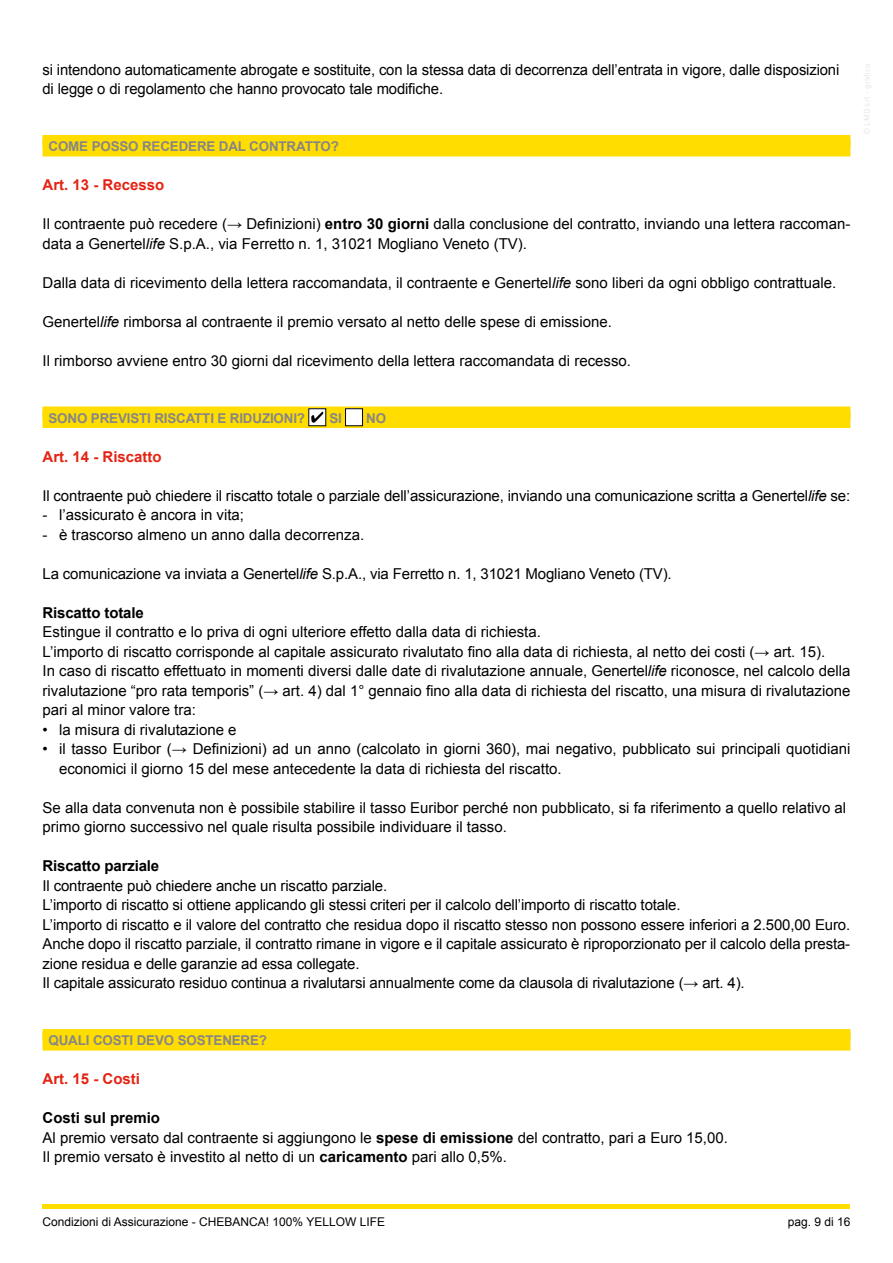
<style>
.page{position:relative;width:893px;height:1263px;background:#fff}
.page>*{position:absolute;margin:0;border:0;box-sizing:border-box;transform-origin:0 0}
.t1{font:15px/19.5px "Arial";color:#000}
.t2{font:700 15px "Arial";color:#e42313}
.t3{font:700 15px "Arial";letter-spacing:-.01em;color:#000}
.t4{font:700 13.5px "Arial";letter-spacing:-.01em;color:#878686}
.t5{font:12px "Arial";color:#000}
.s1{font-weight:700}
.s2{font-style:italic}
</style>
<div class="page">
<hr style="left:43px;top:1205px;width:807px;height:4px;background:#fd0">
<div style="left:43px;top:135px;width:807px;height:12px;background:#fd0"></div>
<div style="left:43px;top:138px;width:807px;height:18px;background:#fd0"></div>
<div style="left:43px;top:406px;width:807px;height:12px;background:#fd0"></div>
<div style="left:43px;top:410px;width:807px;height:18px;background:#fd0"></div>
<div style="left:43px;top:1029px;width:807px;height:12px;background:#fd0"></div>
<div style="left:43px;top:1032px;width:807px;height:18px;background:#fd0"></div>
<div style="left:309px;top:409px;width:17px;height:17px;background:#fff"></div>
<svg style="left:311px;top:412px;width:12px;height:11px"></svg>
<div style="left:346px;top:409px;width:17px;height:17px;background:#fff"></div>
<div style="left:345px;top:409px;width:18px;height:17px;border:1px solid #000"></div>
<p class="t1" style="left:43px;top:60px;width:798px">si intendono automaticamente abrogate e sostituite, con la stessa data di decorrenza dell’entrata in vigore, dalle disposizioni di legge o di regolamento che hanno provocato tale modifiche.</p>
<p class="t4" style="left:49px;top:138px;width:292px">COME POSSO RECEDERE DAL CONTRATTO?</p>
<p class="t2" style="left:43px;top:175px;width:123px">Art. 13 - Recesso</p>
<p class="t1" style="left:43px;top:214px;width:809px">Il contraente può recedere (→ Definizioni) <span class="s1">entro 30 giorni</span> dalla conclusione del contratto, inviando una lettera raccoman&shy;data a Genertel<span class="s2">life</span> S.p.A., via Ferretto n. 1, 31021 Mogliano Veneto (TV).</p>
<p class="t1" style="left:43px;top:273px;width:795px">Dalla data di ricevimento della lettera raccomandata, il contraente e Genertel<span class="s2">life</span> sono liberi da ogni obbligo contrattuale.</p>
<p class="t1" style="left:43px;top:312px;width:571px">Genertel<span class="s2">life</span> rimborsa al contraente il premio versato al netto delle spese di emissione.</p>
<p class="t1" style="left:43px;top:351px;width:590px">Il rimborso avviene entro 30 giorni dal ricevimento della lettera raccomandata di recesso.</p>
<p class="t4" style="left:49px;top:409px;width:258px">SONO PREVISTI RISCATTI E RIDUZIONI?</p>
<p class="t4" style="left:329px;top:409px;width:14px">SI</p>
<p class="t4" style="left:366px;top:409px;width:21px">NO</p>
<p class="t2" style="left:43px;top:447px;width:121px">Art. 14 - Riscatto</p>
<p class="t1" style="left:43px;top:486px;width:809px">Il contraente può chiedere il riscatto totale o parziale dell’assicurazione, inviando una comunicazione scritta a Genertel<span class="s2">life</span> se:</p>
<p class="t1" style="left:43px;top:505px;width:203px">- l’assicurato è ancora in vita;</p>
<p class="t1" style="left:43px;top:525px;width:323px">- è trascorso almeno un anno dalla decorrenza.</p>
<p class="t1" style="left:43px;top:564px;width:631px">La comunicazione va inviata a Genertel<span class="s2">life</span> S.p.A., via Ferretto n. 1, 31021 Mogliano Veneto (TV).</p>
<p class="t3" style="left:43px;top:603px;width:103px">Riscatto totale</p>
<p class="t1" style="left:43px;top:622px;width:809px">Estingue il contratto e lo priva di ogni ulteriore effetto dalla data di richiesta.<br>L’importo di riscatto corrisponde al capitale assicurato rivalutato fino alla data di richiesta, al netto dei costi (→ art. 15).<br>In caso di riscatto effettuato in momenti diversi dalle date di rivalutazione annuale, Genertel<span class="s2">life</span> riconosce, nel calcolo della rivalutazione “pro rata temporis” (→ art. 4) dal 1° gennaio fino alla data di richiesta del riscatto, una misura di rivalutazione pari al minor valore tra:</p>
<p class="t1" style="left:43px;top:720px;width:196px">• la misura di rivalutazione e</p>
<p class="t1" style="left:59px;top:739px;width:793px;text-indent:-16px">• il tasso Euribor (→ Definizioni) ad un anno (calcolato in giorni 360), mai negativo, pubblicato sui principali quotidiani economici il giorno 15 del mese antecedente la data di richiesta del riscatto.</p>
<p class="t1" style="left:43px;top:798px;width:805px">Se alla data convenuta non è possibile stabilire il tasso Euribor perché non pubblicato, si fa riferimento a quello relativo al primo giorno successivo nel quale risulta possibile individuare il tasso.</p>
<p class="t3" style="left:43px;top:856px;width:118px">Riscatto parziale</p>
<p class="t1" style="left:43px;top:876px;width:809px">Il contraente può chiedere anche un riscatto parziale.<br>L’importo di riscatto si ottiene applicando gli stessi criteri per il calcolo dell’importo di riscatto totale.<br>L’importo di riscatto e il valore del contratto che residua dopo il riscatto stesso non possono essere inferiori a 2.500,00 Euro.<br>Anche dopo il riscatto parziale, il contratto rimane in vigore e il capitale assicurato è riproporzionato per il calcolo della presta&shy;zione residua e delle garanzie ad essa collegate.<br>Il capitale assicurato residuo continua a rivalutarsi annualmente come da clausola di rivalutazione (→ art. 4).</p>
<p class="t4" style="left:49px;top:1032px;width:220px">QUALI COSTI DEVO SOSTENERE?</p>
<p class="t2" style="left:43px;top:1069px;width:99px">Art. 15 - Costi</p>
<p class="t1" style="left:43px;top:1108px;width:687px"><span class="s1">Costi sul premio<br></span>Al premio versato dal contraente si aggiungono le <span class="s1">spese di emissione</span> del contratto, pari a Euro 15,00.<br>Il premio versato è investito al netto di un <span class="s1">caricamento</span> pari allo 0,5%.</p>
<p class="t5" style="left:43px;top:1214px;width:344px">Condizioni di Assicurazione - CHEBANCA! 100% YELLOW LIFE</p>
<p class="t5" style="left:788px;top:1214px;width:64px">pag. 9 di 16</p>
</div>
